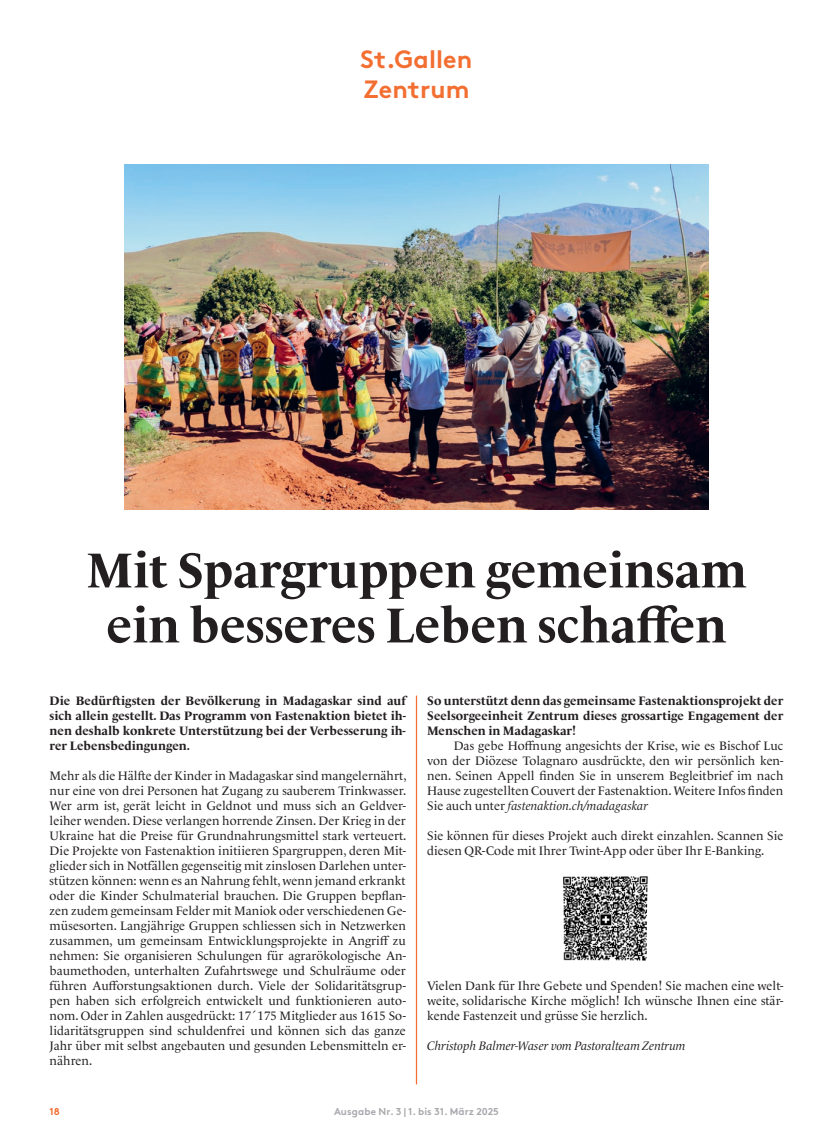
<style>
.page{position:relative;width:833px;height:1134px;background:#fff}
.page>*{position:absolute;margin:0;border:0;box-sizing:border-box;transform-origin:0 0}
.t1{font:700 50px/55px "Le Monde Livre Pro";letter-spacing:-.005em;color:#231f20;text-align:center}
.t2{font:700 25px/30px "Brown Pro";letter-spacing:.005em;color:#f36e31}
.t3{font:12.5px/15px "Le Monde Livre Pro";letter-spacing:.005em;color:#231f20;text-align:justify}
.t4{font:700 12.5px/15px "Le Monde Livre Pro";color:#231f20;text-align:justify}
.t5{font:italic 12.5px "Le Monde Livre Pro";color:#231f20}
.t6{font:700 10px "Brown Pro";letter-spacing:.01em;color:#a8a9ad}
.t7{font:700 10px "Brown Pro";color:#f36e31}
.s1{font-style:italic}
</style>
<div class="page">
<hr style="left:416px;top:695px;width:1px;height:389px;background:#f36e31">
<img style="left:563px;top:876px;width:85px;height:85px">
<img style="left:124px;top:165px;width:585px;height:345px">
<h2 class="t2" style="left:361px;top:42px;width:113px">St.Gallen<br>Zentrum</h2>
<h1 class="t1" style="left:86px;top:538px;width:662px">Mit Spargruppen gemeinsam ein besseres Leben schaffen</h1>
<p class="t4" style="left:50px;top:692px;width:358px">Die Bedürftigsten der Bevölkerung in Madagaskar sind auf sich allein gestellt. Das Programm von Fastenaktion bietet ih&shy;nen deshalb konkrete Unterstützung bei der Verbesserung ih&shy;rer Lebensbedingungen.</p>
<p class="t3" style="left:50px;top:767px;width:358px">Mehr als die Hälfte der Kinder in Madagaskar sind mangelernährt, nur eine von drei Personen hat Zugang zu sauberem Trinkwasser.<br>Wer arm ist, gerät leicht in Geldnot und muss sich an Geldver&shy;leiher wenden. Diese verlangen horrende Zinsen. Der Krieg in der Ukraine hat die Preise für Grundnahrungsmittel stark verteuert.<br>Die Projekte von Fastenaktion initiieren Spargruppen, deren Mit&shy;glieder sich in Notfällen gegenseitig mit zinslosen Darlehen unter&shy;stützen können: wenn es an Nahrung fehlt, wenn jemand erkrankt oder die Kinder Schulmaterial brauchen. Die Gruppen bepflan&shy;zen zudem gemeinsam Felder mit Maniok oder verschiedenen Ge&shy;müsesorten. Langjährige Gruppen schliessen sich in Netzwerken zusammen, um gemeinsam Entwicklungsprojekte in Angriff zu nehmen: Sie organisieren Schulungen für agrarökologische An&shy;baumethoden, unterhalten Zufahrtswege und Schulräume oder führen Aufforstungsaktionen durch. Viele der Solidaritätsgrup&shy;pen haben sich erfolgreich entwickelt und funktionieren auto&shy;nom. Oder in Zahlen ausgedrückt: 17´175 Mitglieder aus 1615 So&shy;lidaritätsgruppen sind schuldenfrei und können sich das ganze Jahr über mit selbst angebauten und gesunden Lebensmitteln er&shy;nähren.</p>
<p class="t4" style="left:427px;top:692px;width:358px">So unterstützt denn das gemeinsame Fastenaktionsprojekt der Seelsorgeeinheit Zentrum dieses grossartige Engagement der Menschen in Madagaskar!</p>
<p class="t3" style="left:427px;top:737px;width:358px;text-indent:27px">Das gebe Hoffnung angesichts der Krise, wie es Bischof Luc von der Diözese Tolagnaro ausdrückte, den wir persönlich ken&shy;nen. Seinen Appell finden Sie in unserem Begleitbrief im nach Hause zugestellten Couvert der Fastenaktion. Weitere Infos finden Sie auch unter <span class="s1">fastenaktion.ch/madagaskar</span></p>
<p class="t3" style="left:427px;top:827px;width:358px">Sie können für dieses Projekt auch direkt einzahlen. Scannen Sie diesen QR-Code mit Ihrer Twint-App oder über Ihr E-Banking.</p>
<p class="t3" style="left:427px;top:977px;width:358px">Vielen Dank für Ihre Gebete und Spenden! Sie machen eine welt&shy;weite, solidarische Kirche möglich! Ich wünsche Ihnen eine stär&shy;kende Fastenzeit und grüsse Sie herzlich.</p>
<p class="t5" style="left:427px;top:1036px;width:260px">Christoph Balmer-Waser vom Pastoralteam Zentrum</p>
<p class="t7" style="left:50px;top:1103px;width:12px">18</p>
<p class="t6" style="left:334px;top:1103px;width:166px">Ausgabe Nr. 3 | 1. bis 31. März 2025</p>
</div>
